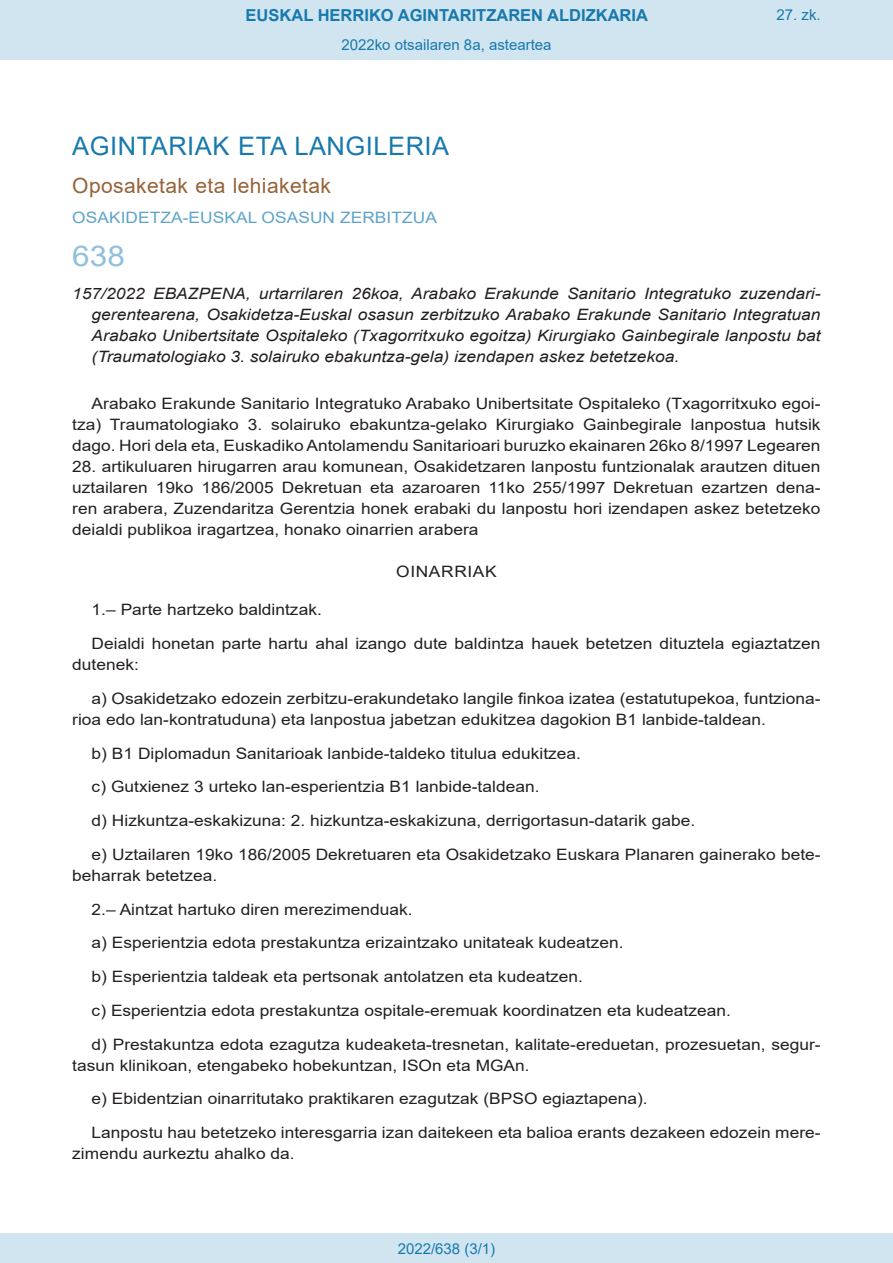
<style>
.page{position:relative;width:893px;height:1263px;background:#fff}
.page>*{position:absolute;margin:0;border:0;box-sizing:border-box;transform-origin:0 0}
.BOPVOrden{font:28.5px "Arial";color:#90c0db;scale:1.11 1}
.BOPVSeccion{font:25.5px "Arial";letter-spacing:.02em;color:#1879ad}
.BOPVSubseccion{font:21px "Arial";letter-spacing:.02em;color:#956338}
.t1{font:700 16.5px "Arial";color:#1879ad}
.BOPVDetalle{font:15.6px/21px "Arial";color:#231f20;scale:1.11 1}
.BOPVTitulo{font:italic 15.6px/21px "Arial";color:#231f20;text-align:justify;scale:1.11 1}
.BOPVOrganismo{font:15.6px "Arial";letter-spacing:.005em;color:#5ea4ca;scale:1.11 1}
.BOPVClave{font:15.6px "Arial";letter-spacing:.035em;color:#231f20;scale:1.11 1}
.Paginacion_Centro{font:15px "Arial";color:#1879ad}
</style>
<div class="page">
<div style="left:0;top:0;width:893px;height:60px;background:#d0e5f0"></div>
<div style="left:0;top:1233px;width:893px;height:30px;background:#d0e5f0"></div>
<p class="t1" style="left:246px;top:3px;width:404px">EUSKAL HERRIKO AGINTARITZAREN ALDIZKARIA</p>
<p class="Paginacion_Centro" style="left:341px;top:35px;width:212px">2022ko otsailaren 8a, asteartea</p>
<p class="Paginacion_Centro" style="left:776px;top:5px;width:46px">27. zk.</p>
<p class="BOPVSeccion" style="left:72px;top:128px;width:378px">AGINTARIAK ETA LANGILERIA</p>
<p class="BOPVSubseccion" style="left:72px;top:171px;width:260px">Oposaketak eta lehiaketak</p>
<p class="BOPVOrganismo" style="left:72px;top:207px;width:330px">OSAKIDETZA-EUSKAL OSASUN ZERBITZUA</p>
<p class="BOPVOrden" style="left:72px;top:236px;width:49px">638</p>
<p class="BOPVTitulo" style="left:92px;top:284px;width:658px;text-indent:-19px">157/2022 EBAZPENA, urtarrilaren 26koa, Arabako Erakunde Sanitario Integratuko zuzendari&shy;gerentearena, Osakidetza-Euskal osasun zerbitzuko Arabako Erakunde Sanitario Integratuan Arabako Unibertsitate Ospitaleko (Txagorritxuko egoitza) Kirurgiako Gainbegirale lanpostu bat (Traumatologiako 3. solairuko ebakuntza-gela) izendapen askez betetzekoa.</p>
<p class="BOPVDetalle" style="left:72px;top:393px;width:676px;text-align:justify;text-indent:19px">Arabako Erakunde Sanitario Integratuko Arabako Unibertsitate Ospitaleko (Txagorritxuko egoi&shy;tza) Traumatologiako 3. solairuko ebakuntza-gelako Kirurgiako Gainbegirale lanpostua hutsik dago. Hori dela eta, Euskadiko Antolamendu Sanitarioari buruzko ekainaren 26ko 8/1997 Legearen</p>
<p class="BOPVDetalle" style="left:72px;top:456px;width:676px;text-align:justify">28. artikuluaren hirugarren arau komunean, Osakidetzaren lanpostu funtzionalak arautzen dituen uztailaren 19ko 186/2005 Dekretuan eta azaroaren 11ko 255/1997 Dekretuan ezartzen dena&shy;ren arabera, Zuzendaritza Gerentzia honek erabaki du lanpostu hori izendapen askez betetzeko deialdi publikoa iragartzea, honako oinarrien arabera</p>
<p class="BOPVClave" style="left:396px;top:561px;width:92px">OINARRIAK</p>
<p class="BOPVDetalle" style="left:92px;top:599px;width:209px">1.– Parte hartzeko baldintzak.</p>
<p class="BOPVDetalle" style="left:72px;top:633px;width:676px;text-indent:19px">Deialdi honetan parte hartu ahal izango dute baldintza hauek betetzen dituztela egiaztatzen dutenek:</p>
<p class="BOPVDetalle" style="left:72px;top:688px;width:676px;text-indent:19px">a) Osakidetzako edozein zerbitzu-erakundetako langile finkoa izatea (estatutupekoa, funtziona&shy;rioa edo lan-kontratuduna) eta lanpostua jabetzan edukitzea dagokion B1 lanbide-taldean.</p>
<p class="BOPVDetalle" style="left:92px;top:742px;width:442px">b) B1 Diplomadun Sanitarioak lanbide-taldeko titulua edukitzea.</p>
<p class="BOPVDetalle" style="left:92px;top:776px;width:405px">c) Gutxienez 3 urteko lan-esperientzia B1 lanbide-taldean.</p>
<p class="BOPVDetalle" style="left:92px;top:810px;width:545px">d) Hizkuntza-eskakizuna: 2. hizkuntza-eskakizuna, derrigortasun-datarik gabe.</p>
<p class="BOPVDetalle" style="left:72px;top:844px;width:676px;text-indent:19px">e) Uztailaren 19ko 186/2005 Dekretuaren eta Osakidetzako Euskara Planaren gainerako bete&shy;beharrak betetzea.</p>
<p class="BOPVDetalle" style="left:92px;top:898px;width:291px">2.– Aintzat hartuko diren merezimenduak.</p>
<p class="BOPVDetalle" style="left:92px;top:932px;width:481px">a) Esperientzia edota prestakuntza erizaintzako unitateak kudeatzen.</p>
<p class="BOPVDetalle" style="left:92px;top:966px;width:444px">b) Esperientzia taldeak eta pertsonak antolatzen eta kudeatzen.</p>
<p class="BOPVDetalle" style="left:92px;top:1000px;width:577px">c) Esperientzia edota prestakuntza ospitale-eremuak koordinatzen eta kudeatzean.</p>
<p class="BOPVDetalle" style="left:72px;top:1033px;width:676px;text-indent:19px">d) Prestakuntza edota ezagutza kudeaketa-tresnetan, kalitate-ereduetan, prozesuetan, segur&shy;tasun klinikoan, etengabeko hobekuntzan, ISOn eta MGAn.</p>
<p class="BOPVDetalle" style="left:92px;top:1088px;width:502px">e) Ebidentzian oinarritutako praktikaren ezagutzak (BPSO egiaztapena).</p>
<p class="BOPVDetalle" style="left:72px;top:1122px;width:676px;text-indent:19px">Lanpostu hau betetzeko interesgarria izan daitekeen eta balioa erants dezakeen edozein mere&shy;zimendu aurkeztu ahalko da.</p>
<p class="Paginacion_Centro" style="left:398px;top:1238px;width:99px">2022/638 (3/1)</p>
</div>
